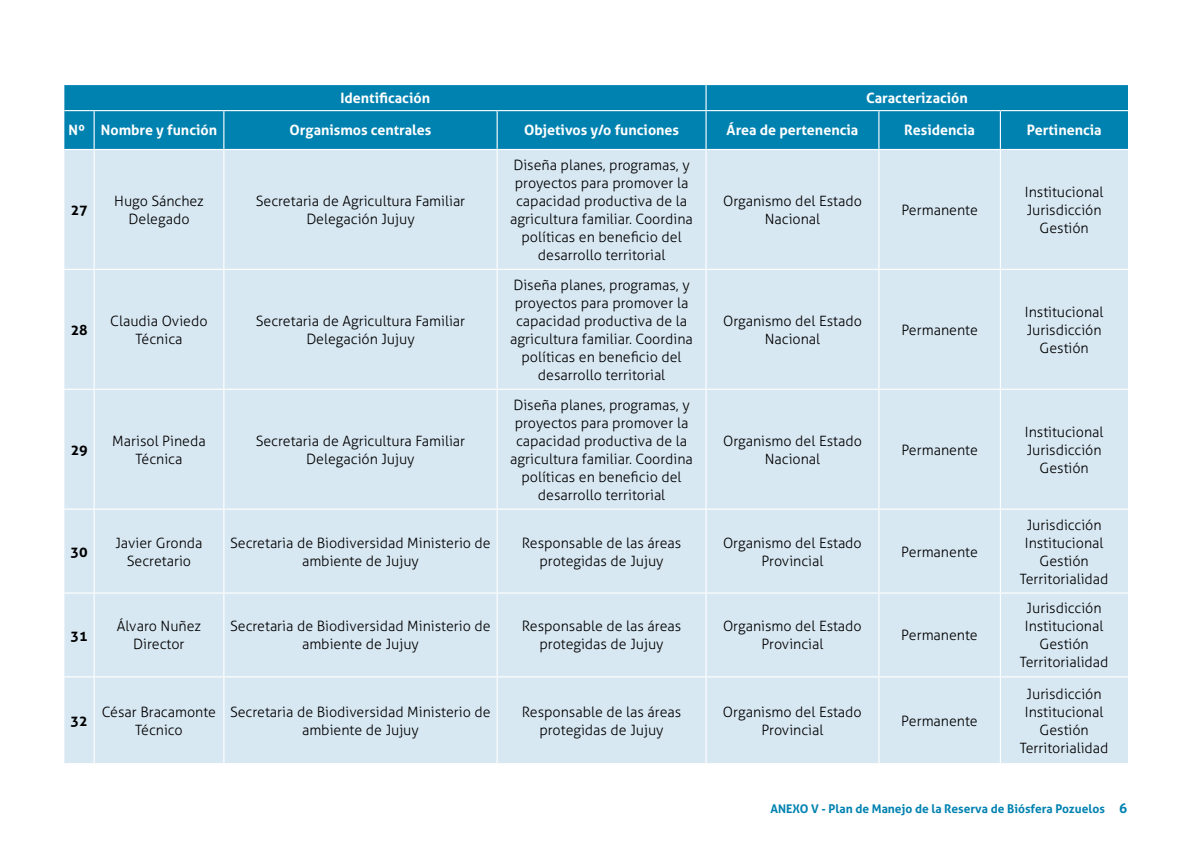
<style>
.page{position:relative;width:1191px;height:851px;background:#fff}
.page>*{position:absolute;margin:0;border:0;box-sizing:border-box;transform-origin:0 0}
.t1{font:300 14.25px/18px "Aller";color:#000001;text-align:center}
.t2{font:700 14.25px "Aller";color:#fff}
.t3{font:700 14.25px "Aller";color:#000001}
.t4{font:700 12px "Aller";color:#0082b0}
.s1{font-size:13.5px}
</style>
<div class="page">
<div style="left:64px;top:85px;width:1064px;height:64px;background:#0082b0"></div>
<div style="left:64px;top:150px;width:1064px;height:613px;background:#d8e8f2"></div>
<svg style="left:705px;top:85px;width:1px;height:25px"></svg>
<hr style="left:64px;top:110px;width:30px;height:1px;background:#fff">
<hr style="left:94px;top:110px;width:130px;height:1px;background:#fff">
<hr style="left:94px;top:111px;width:1px;height:38px;background:#fff">
<hr style="left:224px;top:110px;width:273px;height:1px;background:#fff">
<hr style="left:223px;top:111px;width:1px;height:38px;background:#fff">
<hr style="left:497px;top:110px;width:209px;height:1px;background:#fff">
<hr style="left:496px;top:111px;width:2px;height:38px;background:#fff">
<hr style="left:706px;top:110px;width:173px;height:1px;background:#fff">
<hr style="left:705px;top:111px;width:1px;height:38px;background:#fff">
<hr style="left:879px;top:110px;width:121px;height:1px;background:#fff">
<hr style="left:878px;top:111px;width:1px;height:38px;background:#fff">
<hr style="left:1000px;top:110px;width:128px;height:1px;background:#fff">
<hr style="left:999px;top:111px;width:2px;height:38px;background:#fff">
<hr style="left:94px;top:150px;width:1px;height:119px;background:#fff">
<hr style="left:223px;top:150px;width:1px;height:119px;background:#fff">
<hr style="left:496px;top:150px;width:2px;height:119px;background:#fff">
<hr style="left:705px;top:150px;width:1px;height:119px;background:#fff">
<hr style="left:878px;top:150px;width:1px;height:119px;background:#fff">
<hr style="left:999px;top:150px;width:2px;height:119px;background:#fff">
<hr style="left:64px;top:269px;width:30px;height:1px;background:#fff">
<hr style="left:94px;top:269px;width:130px;height:1px;background:#fff">
<hr style="left:94px;top:270px;width:1px;height:118px;background:#fff">
<hr style="left:224px;top:269px;width:273px;height:1px;background:#fff">
<hr style="left:223px;top:270px;width:1px;height:118px;background:#fff">
<hr style="left:497px;top:269px;width:209px;height:1px;background:#fff">
<hr style="left:496px;top:270px;width:2px;height:118px;background:#fff">
<hr style="left:706px;top:269px;width:173px;height:1px;background:#fff">
<hr style="left:705px;top:270px;width:1px;height:118px;background:#fff">
<hr style="left:879px;top:269px;width:121px;height:1px;background:#fff">
<hr style="left:878px;top:270px;width:1px;height:118px;background:#fff">
<hr style="left:1000px;top:269px;width:128px;height:1px;background:#fff">
<hr style="left:999px;top:270px;width:2px;height:118px;background:#fff">
<hr style="left:64px;top:388px;width:30px;height:2px;background:#fff">
<hr style="left:94px;top:388px;width:130px;height:2px;background:#fff">
<hr style="left:94px;top:390px;width:1px;height:118px;background:#fff">
<hr style="left:224px;top:388px;width:273px;height:2px;background:#fff">
<hr style="left:223px;top:390px;width:1px;height:118px;background:#fff">
<hr style="left:497px;top:388px;width:209px;height:2px;background:#fff">
<hr style="left:496px;top:390px;width:2px;height:118px;background:#fff">
<hr style="left:706px;top:388px;width:173px;height:2px;background:#fff">
<hr style="left:705px;top:390px;width:1px;height:118px;background:#fff">
<hr style="left:879px;top:388px;width:121px;height:2px;background:#fff">
<hr style="left:878px;top:390px;width:1px;height:118px;background:#fff">
<hr style="left:1000px;top:388px;width:128px;height:2px;background:#fff">
<hr style="left:999px;top:390px;width:2px;height:118px;background:#fff">
<hr style="left:64px;top:508px;width:30px;height:1px;background:#fff">
<hr style="left:94px;top:508px;width:130px;height:1px;background:#fff">
<hr style="left:94px;top:509px;width:1px;height:83px;background:#fff">
<hr style="left:224px;top:508px;width:273px;height:1px;background:#fff">
<hr style="left:223px;top:509px;width:1px;height:83px;background:#fff">
<hr style="left:497px;top:508px;width:209px;height:1px;background:#fff">
<hr style="left:496px;top:509px;width:2px;height:83px;background:#fff">
<hr style="left:706px;top:508px;width:173px;height:1px;background:#fff">
<hr style="left:705px;top:509px;width:1px;height:83px;background:#fff">
<hr style="left:879px;top:508px;width:121px;height:1px;background:#fff">
<hr style="left:878px;top:509px;width:1px;height:83px;background:#fff">
<hr style="left:1000px;top:508px;width:128px;height:1px;background:#fff">
<hr style="left:999px;top:509px;width:2px;height:83px;background:#fff">
<hr style="left:64px;top:592px;width:30px;height:1px;background:#fff">
<hr style="left:94px;top:592px;width:130px;height:1px;background:#fff">
<hr style="left:94px;top:593px;width:1px;height:83px;background:#fff">
<hr style="left:224px;top:592px;width:273px;height:1px;background:#fff">
<hr style="left:223px;top:593px;width:1px;height:83px;background:#fff">
<hr style="left:497px;top:592px;width:209px;height:1px;background:#fff">
<hr style="left:496px;top:593px;width:2px;height:83px;background:#fff">
<hr style="left:706px;top:592px;width:173px;height:1px;background:#fff">
<hr style="left:705px;top:593px;width:1px;height:83px;background:#fff">
<hr style="left:879px;top:592px;width:121px;height:1px;background:#fff">
<hr style="left:878px;top:593px;width:1px;height:83px;background:#fff">
<hr style="left:1000px;top:592px;width:128px;height:1px;background:#fff">
<hr style="left:999px;top:593px;width:2px;height:83px;background:#fff">
<hr style="left:64px;top:676px;width:30px;height:1px;background:#fff">
<hr style="left:94px;top:676px;width:130px;height:1px;background:#fff">
<hr style="left:94px;top:677px;width:1px;height:86px;background:#fff">
<hr style="left:224px;top:676px;width:273px;height:1px;background:#fff">
<hr style="left:223px;top:677px;width:1px;height:86px;background:#fff">
<hr style="left:497px;top:676px;width:209px;height:1px;background:#fff">
<hr style="left:496px;top:677px;width:2px;height:86px;background:#fff">
<hr style="left:706px;top:676px;width:173px;height:1px;background:#fff">
<hr style="left:705px;top:677px;width:1px;height:86px;background:#fff">
<hr style="left:879px;top:676px;width:121px;height:1px;background:#fff">
<hr style="left:878px;top:677px;width:1px;height:86px;background:#fff">
<hr style="left:1000px;top:676px;width:128px;height:1px;background:#fff">
<hr style="left:999px;top:677px;width:2px;height:86px;background:#fff">
<p class="t2" style="left:340px;top:89px;width:91px">Identificación</p>
<p class="t2" style="left:866px;top:89px;width:103px">Caracterización</p>
<p class="t2" style="left:69px;top:121px;width:150px">Nº Nombre y función</p>
<p class="t2" style="left:289px;top:121px;width:143px">Organismos centrales</p>
<p class="t2" style="left:524px;top:121px;width:157px">Objetivos y/o funciones</p>
<p class="t2" style="left:726px;top:121px;width:133px">Área de pertenencia</p>
<p class="t2" style="left:904px;top:121px;width:72px">Residencia</p>
<p class="t2" style="left:1026px;top:121px;width:76px">Pertinencia</p>
<p class="t3" style="left:71px;top:201px;width:19px">27</p>
<p class="t1" style="left:114px;top:192px;width:91px">Hugo Sánchez<br>Delegado</p>
<p class="t1" style="left:256px;top:192px;width:211px">Secretaria de Agricultura Familiar<br>Delegación Jujuy</p>
<p class="t1" style="left:510px;top:156px;width:184px">Diseña planes, programas, y proyectos para promover la capacidad productiva de la agricultura familiar. Coordina políticas en beneficio del desarrollo territorial</p>
<p class="t1" style="left:723px;top:192px;width:140px">Organismo del Estado<br>Nacional</p>
<p class="t1" style="left:901px;top:201px;width:78px">Permanente</p>
<p class="t3" style="left:71px;top:321px;width:19px">28</p>
<p class="t1" style="left:110px;top:311px;width:99px">Claudia Oviedo<br>Técnica</p>
<p class="t1" style="left:256px;top:311px;width:211px">Secretaria de Agricultura Familiar<br>Delegación Jujuy</p>
<p class="t1" style="left:510px;top:275px;width:184px">Diseña planes, programas, y proyectos para promover la capacidad productiva de la agricultura familiar. Coordina políticas en beneficio del desarrollo territorial</p>
<p class="t1" style="left:723px;top:311px;width:140px">Organismo del Estado<br>Nacional</p>
<p class="t1" style="left:901px;top:320px;width:78px">Permanente</p>
<p class="t3" style="left:71px;top:441px;width:19px">29</p>
<p class="t1" style="left:112px;top:431px;width:95px">Marisol Pineda<br>Técnica</p>
<p class="t1" style="left:256px;top:431px;width:211px">Secretaria de Agricultura Familiar<br>Delegación Jujuy</p>
<p class="t1" style="left:510px;top:395px;width:184px">Diseña planes, programas, y proyectos para promover la capacidad productiva de la agricultura familiar. Coordina políticas en beneficio del desarrollo territorial</p>
<p class="t1" style="left:723px;top:431px;width:140px">Organismo del Estado<br>Nacional</p>
<p class="t1" style="left:901px;top:440px;width:78px">Permanente</p>
<p class="t3" style="left:71px;top:542px;width:19px">30</p>
<p class="t1" style="left:115px;top:533px;width:88px">Javier Gronda<br>Secretario</p>
<p class="t1" style="left:230px;top:533px;width:262px">Secretaria de Biodiversidad Ministerio de ambiente de Jujuy</p>
<p class="t1" style="left:522px;top:533px;width:161px">Responsable de las áreas protegidas de Jujuy</p>
<p class="t1" style="left:723px;top:533px;width:140px">Organismo del Estado<br>Provincial</p>
<p class="t1" style="left:901px;top:542px;width:78px">Permanente</p>
<p class="t3" style="left:71px;top:626px;width:19px">31</p>
<p class="t1" style="left:117px;top:617px;width:86px">Álvaro Nuñez<br>Director</p>
<p class="t1" style="left:230px;top:617px;width:262px">Secretaria de Biodiversidad Ministerio de ambiente de Jujuy</p>
<p class="t1" style="left:522px;top:617px;width:161px">Responsable de las áreas protegidas de Jujuy</p>
<p class="t1" style="left:723px;top:617px;width:140px">Organismo del Estado<br>Provincial</p>
<p class="t1" style="left:901px;top:626px;width:78px">Permanente</p>
<p class="t3" style="left:71px;top:712px;width:19px">32</p>
<p class="t1" style="left:102px;top:702px;width:116px">César Bracamonte<br>Técnico</p>
<p class="t1" style="left:230px;top:702px;width:262px">Secretaria de Biodiversidad Ministerio de ambiente de Jujuy</p>
<p class="t1" style="left:522px;top:702px;width:161px">Responsable de las áreas protegidas de Jujuy</p>
<p class="t1" style="left:723px;top:702px;width:140px">Organismo del Estado<br>Provincial</p>
<p class="t1" style="left:901px;top:711px;width:78px">Permanente</p>
<p class="t1" style="left:1025px;top:183px;width:80px">Institucional<br>Jurisdicción<br>Gestión</p>
<p class="t1" style="left:1025px;top:302px;width:80px">Institucional<br>Jurisdicción<br>Gestión</p>
<p class="t1" style="left:1024px;top:422px;width:80px">Institucional<br>Jurisdicción<br>Gestión</p>
<p class="t1" style="left:1019px;top:515px;width:90px">Jurisdicción<br>Institucional<br>Gestión<br>Territorialidad</p>
<p class="t1" style="left:1019px;top:599px;width:90px">Jurisdicción<br>Institucional<br>Gestión<br>Territorialidad</p>
<p class="t1" style="left:1019px;top:684px;width:90px">Jurisdicción<br>Institucional<br>Gestión<br>Territorialidad</p>
<p class="t4" style="left:770px;top:800px;width:358px">ANEXO V - Plan de Manejo de la Reserva de Biósfera Pozuelos <span class="s1">6</span></p>
</div>
